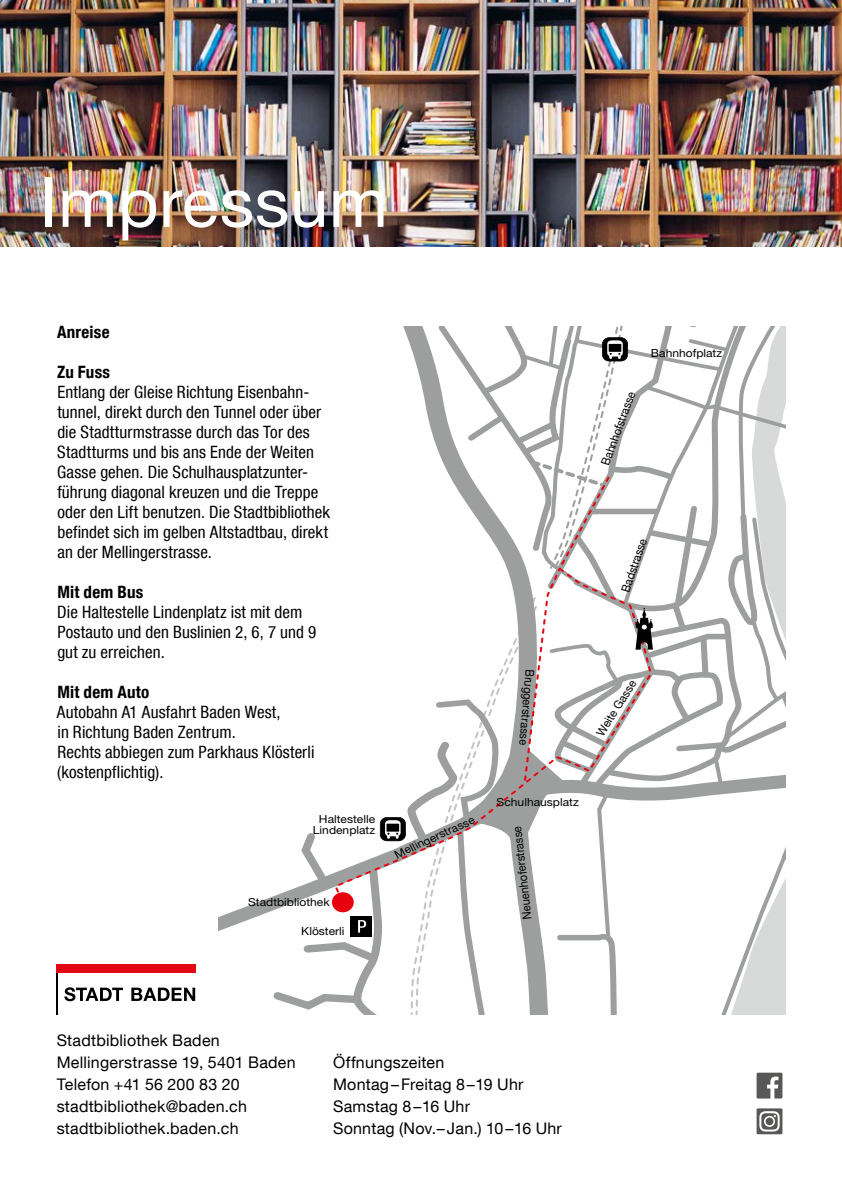
<style>
.page{position:relative;width:842px;height:1191px;background:#fff}
.page>*{position:absolute;margin:0;border:0;box-sizing:border-box;transform-origin:0 0}
.t1{font:69px "Helvetica Neue LT Com";letter-spacing:.01em;color:#fff}
.t2{font:condensed 17px/20px "Helvetica Neue LT Com";letter-spacing:.005em;color:#000}
.t3{font:700 condensed 17px "Helvetica Neue LT Com";letter-spacing:.015em;color:#000}
.t4{font:16px/22px "Helvetica Neue LT Com";letter-spacing:.015em;color:#000}
.t5{font:12px "Helvetica Neue LT Std";color:#000;scale:.92 1}
.t6{font:12px "Helvetica Neue LT Std";color:#000;scale:.94 1}
.t7{font:12px "Helvetica Neue LT Std";color:#000;scale:.93 1}
.t8{font:11.8px "Helvetica Neue LT Std";color:#000;scale:.96 1}
.t9{font:11.2px "Helvetica Neue LT Std";color:#000;scale:1.05 1}
.t10{font:11px/11px "Helvetica Neue LT Std";color:#000;text-align:center;scale:1.09 1}
</style>
<div class="page">
<svg style="left:756px;top:1072px;width:26px;height:26px"></svg>
<svg style="left:756px;top:1108px;width:26px;height:26px"></svg>
<svg style="left:219px;top:326px;width:566px;height:688px"></svg>
<div style="left:386px;top:823px;width:13px;height:8px;background:#000"></div>
<img style="left:0;top:0;width:842px;height:247px">
<svg style="left:64px;top:987px;width:59px;height:14px"></svg>
<svg style="left:131px;top:987px;width:64px;height:14px"></svg>
<hr style="left:57px;top:972px;width:1px;height:42px;background:#000">
<div style="left:57px;top:964px;width:139px;height:8px;background:#e30613"></div>
<h1 class="t1" style="left:40px;top:160px;width:350px">Impressum</h1>
<p class="t3" style="left:57px;top:322px;width:54px">Anreise</p>
<p class="t3" style="left:57px;top:362px;width:55px">Zu Fuss</p>
<p class="t2" style="left:57px;top:382px;width:274px">Entlang der Gleise Richtung Eisenbahn&shy;tunnel, direkt durch den Tunnel oder über die Stadtturmstrasse durch das Tor des Stadtturms und bis ans Ende der Weiten Gasse gehen. Die Schulhausplatzunter&shy;führung diagonal kreuzen und die Treppe oder den Lift benutzen. Die Stadtbibliothek befindet sich im gelben Altstadtbau, direkt an der Mellingerstrasse.</p>
<p class="t3" style="left:57px;top:582px;width:87px">Mit dem Bus</p>
<p class="t2" style="left:57px;top:602px;width:261px">Die Haltestelle Lindenplatz ist mit dem<br>Postauto und den Buslinien 2, 6, 7 und 9 gut zu erreichen.</p>
<p class="t3" style="left:57px;top:682px;width:93px">Mit dem Auto</p>
<p class="t2" style="left:57px;top:702px;width:259px">Autobahn A1 Ausfahrt Baden West,<br>in Richtung Baden Zentrum.<br>Rechts abbiegen zum Parkhaus Klösterli (kostenpflichtig).</p>
<p class="t10" style="left:313px;top:813px;width:59px">Haltestelle<br>Lindenplatz</p>
<p class="t10" style="left:248px;top:896px;width:76px">Stadtbibliothek</p>
<p class="t10" style="left:301px;top:925px;width:41px">Klösterli</p>
<p class="t6" style="left:598px;top:462px;width:85px;rotate:-70deg">Bahnhofstrasse</p>
<p class="t10" style="left:651px;top:347px;width:67px">Bahnhofplatz</p>
<p class="t7" style="left:618px;top:589px;width:62px;rotate:-71deg">Badstrasse</p>
<p class="t5" style="left:537px;top:670px;width:84px;rotate:95deg">Bruggerstrasse</p>
<p class="t8" style="left:594px;top:730px;width:68px;rotate:-58deg">Weite Gasse</p>
<p class="t10" style="left:497px;top:796px;width:77px">Schulhausplatz</p>
<p class="t9" style="left:393px;top:849px;width:84px;rotate:-25deg">Mellingerstrasse</p>
<p class="t5" style="left:520px;top:920px;width:103px;rotate:-96deg">Neuenhoferstrasse</p>
<p class="t4" style="left:57px;top:1029px;width:241px">Stadtbibliothek Baden<br>Mellingerstrasse 19, 5401 Baden<br>Telefon +41 56 200 83 20 stadtbibliothek@baden.ch stadtbibliothek.baden.ch</p>
<p class="t4" style="left:333px;top:1051px;width:230px">Öffnungszeiten<br>Montag–Freitag 8–19 Uhr<br>Samstag 8–16 Uhr<br>Sonntag (Nov.–Jan.) 10–16 Uhr</p>
</div>
